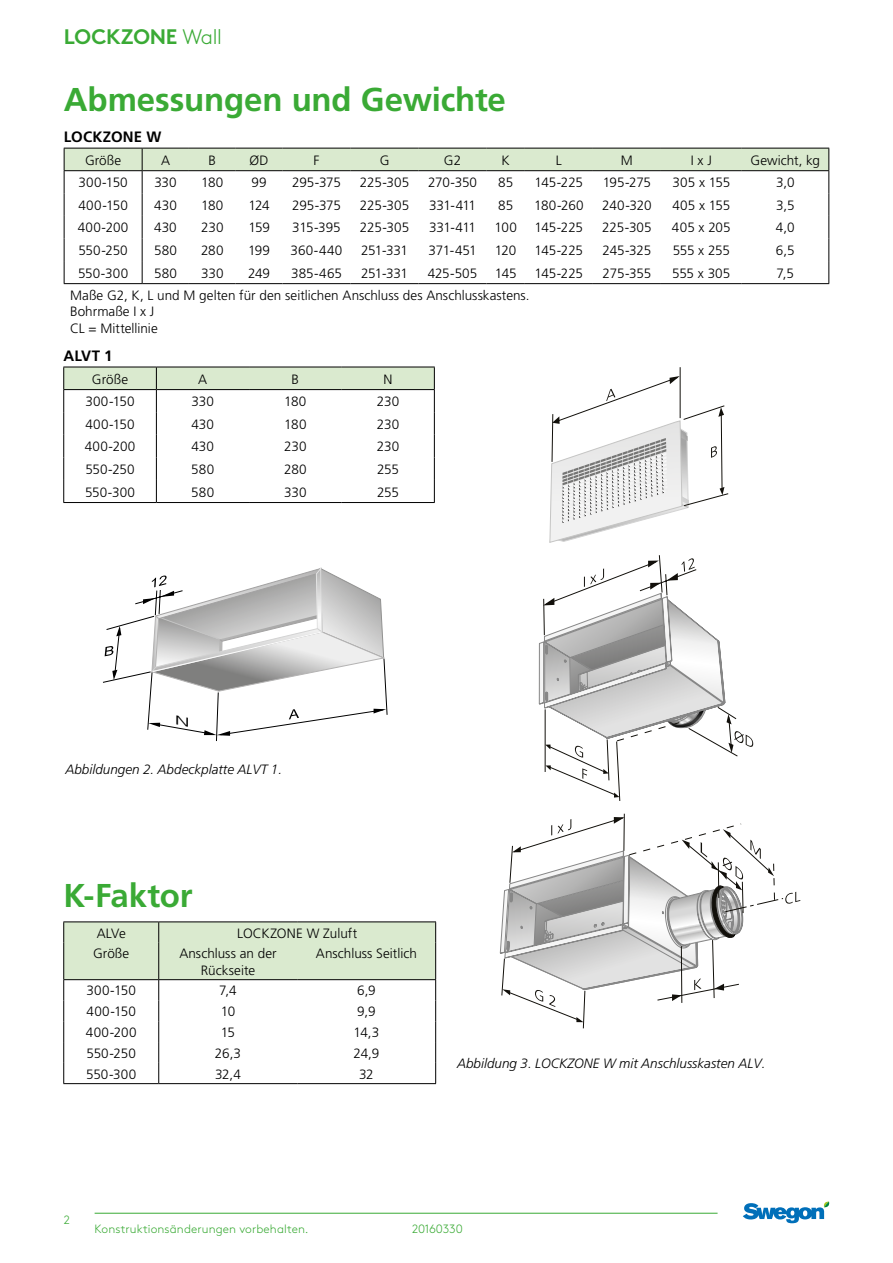
<style>
.page{position:relative;width:893px;height:1263px;background:#fff}
.page>*{position:absolute;margin:0;border:0;box-sizing:border-box;transform-origin:0 0}
.t1{font:700 33px "Frutiger";letter-spacing:-.005em;color:#3aaa35}
.t2{font:700 21px "Swegon Brown";letter-spacing:-.015em;color:#3aaa35}
.t3{font:700 15px "Frutiger";letter-spacing:.01em;color:#000}
.t4{font:300 13.5px/16.2px "Frutiger";color:#000;text-align:center}
.t5{font:italic 300 13.5px "Frutiger";color:#000}
.t6{font:300 12px "Swegon Brown";letter-spacing:.01em;color:#3aaa35}
.t7{font:300 12px "Swegon Brown";letter-spacing:-.015em;color:#3aaa35}
.s1{font-weight:300}
</style>
<div class="page">
<hr style="left:95px;top:1213px;width:623px;height:1px;background:#3aaa35">
<svg style="left:743px;top:1201px;width:87px;height:22px"></svg>
<hr style="left:63px;top:921px;width:96px;height:1px;background:#000">
<hr style="left:159px;top:921px;width:138px;height:1px;background:#000">
<hr style="left:297px;top:921px;width:139px;height:1px;background:#000">
<svg style="left:63px;top:922px;width:373px;height:161px"></svg>
<hr style="left:63px;top:1083px;width:96px;height:1px;background:#000">
<hr style="left:159px;top:1083px;width:138px;height:1px;background:#000">
<hr style="left:297px;top:1083px;width:139px;height:1px;background:#000">
<svg style="left:63px;top:367px;width:372px;height:135px"></svg>
<hr style="left:63px;top:502px;width:93px;height:1px;background:#000">
<hr style="left:156px;top:502px;width:93px;height:1px;background:#000">
<hr style="left:249px;top:502px;width:93px;height:1px;background:#000">
<hr style="left:342px;top:502px;width:93px;height:1px;background:#000">
<hr style="left:64px;top:283px;width:78px;height:1px;background:#000">
<hr style="left:142px;top:283px;width:47px;height:1px;background:#000">
<hr style="left:189px;top:283px;width:47px;height:1px;background:#000">
<hr style="left:236px;top:283px;width:46px;height:1px;background:#000">
<hr style="left:282px;top:283px;width:68px;height:1px;background:#000">
<hr style="left:350px;top:283px;width:69px;height:1px;background:#000">
<hr style="left:419px;top:283px;width:68px;height:1px;background:#000">
<svg style="left:64px;top:148px;width:765px;height:135px"></svg>
<hr style="left:487px;top:283px;width:38px;height:1px;background:#000">
<hr style="left:525px;top:283px;width:68px;height:1px;background:#000">
<hr style="left:593px;top:283px;width:68px;height:1px;background:#000">
<hr style="left:661px;top:283px;width:81px;height:1px;background:#000">
<hr style="left:742px;top:283px;width:87px;height:1px;background:#000">
<svg style="left:648px;top:555px;width:105px;height:202px"></svg>
<svg style="left:538px;top:561px;width:159px;height:467px"></svg>
<svg style="left:576px;top:1017px;width:7px;height:5px"></svg>
<svg style="left:500px;top:813px;width:300px;height:194px"></svg>
<svg style="left:549px;top:367px;width:180px;height:176px"></svg>
<svg style="left:103px;top:568px;width:285px;height:173px"></svg>
<h2 class="t2" style="left:64px;top:20px;width:160px">LOCKZONE <span class="s1">Wall</span></h2>
<h1 class="t1" style="left:64px;top:80px;width:444px">Abmessungen und Gewichte</h1>
<p class="t3" style="left:64px;top:128px;width:99px">LOCKZONE W</p>
<p class="t4" style="left:85px;top:152px;width:38px">Größe</p>
<p class="t4" style="left:161px;top:152px;width:11px">A</p>
<p class="t4" style="left:209px;top:152px;width:9px">B</p>
<p class="t4" style="left:250px;top:152px;width:21px">ØD</p>
<p class="t4" style="left:313px;top:152px;width:7px">F</p>
<p class="t4" style="left:380px;top:152px;width:11px">G</p>
<p class="t4" style="left:444px;top:152px;width:19px">G2</p>
<p class="t4" style="left:502px;top:152px;width:10px">K</p>
<p class="t4" style="left:556px;top:152px;width:7px">L</p>
<p class="t4" style="left:621px;top:152px;width:14px">M</p>
<p class="t4" style="left:691px;top:152px;width:22px">I x J</p>
<p class="t4" style="left:750px;top:152px;width:71px">Gewicht, kg</p>
<p class="t4" style="left:79px;top:174px;width:51px">300-150</p>
<p class="t4" style="left:154px;top:174px;width:24px">330</p>
<p class="t4" style="left:201px;top:174px;width:24px">180</p>
<p class="t4" style="left:252px;top:174px;width:17px">99</p>
<p class="t4" style="left:292px;top:174px;width:51px">295-375</p>
<p class="t4" style="left:360px;top:174px;width:51px">225-305</p>
<p class="t4" style="left:428px;top:174px;width:51px">270-350</p>
<p class="t4" style="left:498px;top:174px;width:16px">85</p>
<p class="t4" style="left:535px;top:174px;width:50px">145-225</p>
<p class="t4" style="left:603px;top:174px;width:50px">195-275</p>
<p class="t4" style="left:673px;top:174px;width:59px">305 x 155</p>
<p class="t4" style="left:776px;top:174px;width:20px">3,0</p>
<p class="t4" style="left:78px;top:197px;width:51px">400-150</p>
<p class="t4" style="left:154px;top:197px;width:24px">430</p>
<p class="t4" style="left:201px;top:197px;width:24px">180</p>
<p class="t4" style="left:248px;top:197px;width:23px">124</p>
<p class="t4" style="left:292px;top:197px;width:51px">295-375</p>
<p class="t4" style="left:360px;top:197px;width:51px">225-305</p>
<p class="t4" style="left:429px;top:197px;width:48px">331-411</p>
<p class="t4" style="left:498px;top:197px;width:16px">85</p>
<p class="t4" style="left:534px;top:197px;width:51px">180-260</p>
<p class="t4" style="left:602px;top:197px;width:51px">240-320</p>
<p class="t4" style="left:672px;top:197px;width:59px">405 x 155</p>
<p class="t4" style="left:776px;top:197px;width:20px">3,5</p>
<p class="t4" style="left:78px;top:220px;width:52px">400-200</p>
<p class="t4" style="left:154px;top:220px;width:24px">430</p>
<p class="t4" style="left:201px;top:220px;width:24px">230</p>
<p class="t4" style="left:248px;top:220px;width:23px">159</p>
<p class="t4" style="left:292px;top:220px;width:50px">315-395</p>
<p class="t4" style="left:360px;top:220px;width:51px">225-305</p>
<p class="t4" style="left:429px;top:220px;width:48px">331-411</p>
<p class="t4" style="left:494px;top:220px;width:24px">100</p>
<p class="t4" style="left:535px;top:220px;width:50px">145-225</p>
<p class="t4" style="left:602px;top:220px;width:51px">225-305</p>
<p class="t4" style="left:672px;top:220px;width:60px">405 x 205</p>
<p class="t4" style="left:776px;top:220px;width:20px">4,0</p>
<p class="t4" style="left:78px;top:242px;width:51px">550-250</p>
<p class="t4" style="left:154px;top:242px;width:24px">580</p>
<p class="t4" style="left:201px;top:242px;width:24px">280</p>
<p class="t4" style="left:248px;top:242px;width:24px">199</p>
<p class="t4" style="left:291px;top:242px;width:53px">360-440</p>
<p class="t4" style="left:361px;top:242px;width:48px">251-331</p>
<p class="t4" style="left:429px;top:242px;width:49px">371-451</p>
<p class="t4" style="left:495px;top:242px;width:23px">120</p>
<p class="t4" style="left:535px;top:242px;width:50px">145-225</p>
<p class="t4" style="left:603px;top:242px;width:50px">245-325</p>
<p class="t4" style="left:673px;top:242px;width:59px">555 x 255</p>
<p class="t4" style="left:776px;top:242px;width:20px">6,5</p>
<p class="t4" style="left:78px;top:265px;width:52px">550-300</p>
<p class="t4" style="left:154px;top:265px;width:24px">580</p>
<p class="t4" style="left:201px;top:265px;width:24px">330</p>
<p class="t4" style="left:248px;top:265px;width:24px">249</p>
<p class="t4" style="left:291px;top:265px;width:52px">385-465</p>
<p class="t4" style="left:361px;top:265px;width:48px">251-331</p>
<p class="t4" style="left:428px;top:265px;width:51px">425-505</p>
<p class="t4" style="left:495px;top:265px;width:23px">145</p>
<p class="t4" style="left:535px;top:265px;width:50px">145-225</p>
<p class="t4" style="left:603px;top:265px;width:50px">275-355</p>
<p class="t4" style="left:672px;top:265px;width:60px">555 x 305</p>
<p class="t4" style="left:777px;top:265px;width:19px">7,5</p>
<p class="t4" style="left:70px;top:287px;width:461px;text-align:left">Maße G2, K, L und M gelten für den seitlichen Anschluss des Anschlusskastens.<br>Bohrmaße I x J<br>CL = Mittellinie</p>
<p class="t3" style="left:63px;top:347px;width:51px">ALVT 1</p>
<p class="t4" style="left:92px;top:371px;width:38px">Größe</p>
<p class="t4" style="left:198px;top:371px;width:11px">A</p>
<p class="t4" style="left:292px;top:371px;width:9px">B</p>
<p class="t4" style="left:383px;top:371px;width:11px">N</p>
<p class="t4" style="left:85px;top:393px;width:51px">300-150</p>
<p class="t4" style="left:191px;top:393px;width:24px">330</p>
<p class="t4" style="left:284px;top:393px;width:24px">180</p>
<p class="t4" style="left:377px;top:393px;width:24px">230</p>
<p class="t4" style="left:85px;top:416px;width:51px">400-150</p>
<p class="t4" style="left:191px;top:416px;width:24px">430</p>
<p class="t4" style="left:284px;top:416px;width:24px">180</p>
<p class="t4" style="left:377px;top:416px;width:24px">230</p>
<p class="t4" style="left:85px;top:439px;width:52px">400-200</p>
<p class="t4" style="left:191px;top:439px;width:24px">430</p>
<p class="t4" style="left:284px;top:439px;width:24px">230</p>
<p class="t4" style="left:377px;top:439px;width:24px">230</p>
<p class="t4" style="left:85px;top:461px;width:51px">550-250</p>
<p class="t4" style="left:191px;top:461px;width:24px">580</p>
<p class="t4" style="left:284px;top:461px;width:24px">280</p>
<p class="t4" style="left:377px;top:461px;width:23px">255</p>
<p class="t4" style="left:85px;top:484px;width:52px">550-300</p>
<p class="t4" style="left:191px;top:484px;width:24px">580</p>
<p class="t4" style="left:284px;top:484px;width:24px">330</p>
<p class="t4" style="left:377px;top:484px;width:23px">255</p>
<p class="t5" style="left:65px;top:762px;width:218px">Abbildungen 2. Abdeckplatte ALVT 1.</p>
<h1 class="t1" style="left:63px;top:876px;width:131px">K-Faktor</h1>
<p class="t4" style="left:97px;top:925px;width:31px">ALVe</p>
<p class="t4" style="left:237px;top:925px;width:122px">LOCKZONE W Zuluft</p>
<p class="t4" style="left:93px;top:945px;width:38px">Größe</p>
<p class="t4" style="left:179px;top:945px;width:99px">Anschluss an der<br>Rückseite</p>
<p class="t4" style="left:316px;top:945px;width:103px">Anschluss Seitlich</p>
<p class="t4" style="left:87px;top:982px;width:51px">300-150</p>
<p class="t4" style="left:219px;top:982px;width:19px">7,4</p>
<p class="t4" style="left:357px;top:982px;width:20px">6,9</p>
<p class="t4" style="left:87px;top:1003px;width:51px">400-150</p>
<p class="t4" style="left:221px;top:1003px;width:16px">10</p>
<p class="t4" style="left:357px;top:1003px;width:20px">9,9</p>
<p class="t4" style="left:86px;top:1024px;width:52px">400-200</p>
<p class="t4" style="left:221px;top:1024px;width:16px">15</p>
<p class="t4" style="left:354px;top:1024px;width:27px">14,3</p>
<p class="t4" style="left:87px;top:1045px;width:51px">550-250</p>
<p class="t4" style="left:215px;top:1045px;width:28px">26,3</p>
<p class="t4" style="left:354px;top:1045px;width:27px">24,9</p>
<p class="t4" style="left:86px;top:1066px;width:52px">550-300</p>
<p class="t4" style="left:215px;top:1066px;width:27px">32,4</p>
<p class="t4" style="left:359px;top:1066px;width:16px">32</p>
<p class="t5" style="left:457px;top:1055px;width:310px">Abbildung 3. LOCKZONE W mit Anschlusskasten ALV.</p>
<p class="t6" style="left:64px;top:1211px;width:8px">2</p>
<p class="t6" style="left:95px;top:1220px;width:215px">Konstruktionsänderungen vorbehalten.</p>
<p class="t7" style="left:412px;top:1220px;width:52px">20160330</p>
</div>
